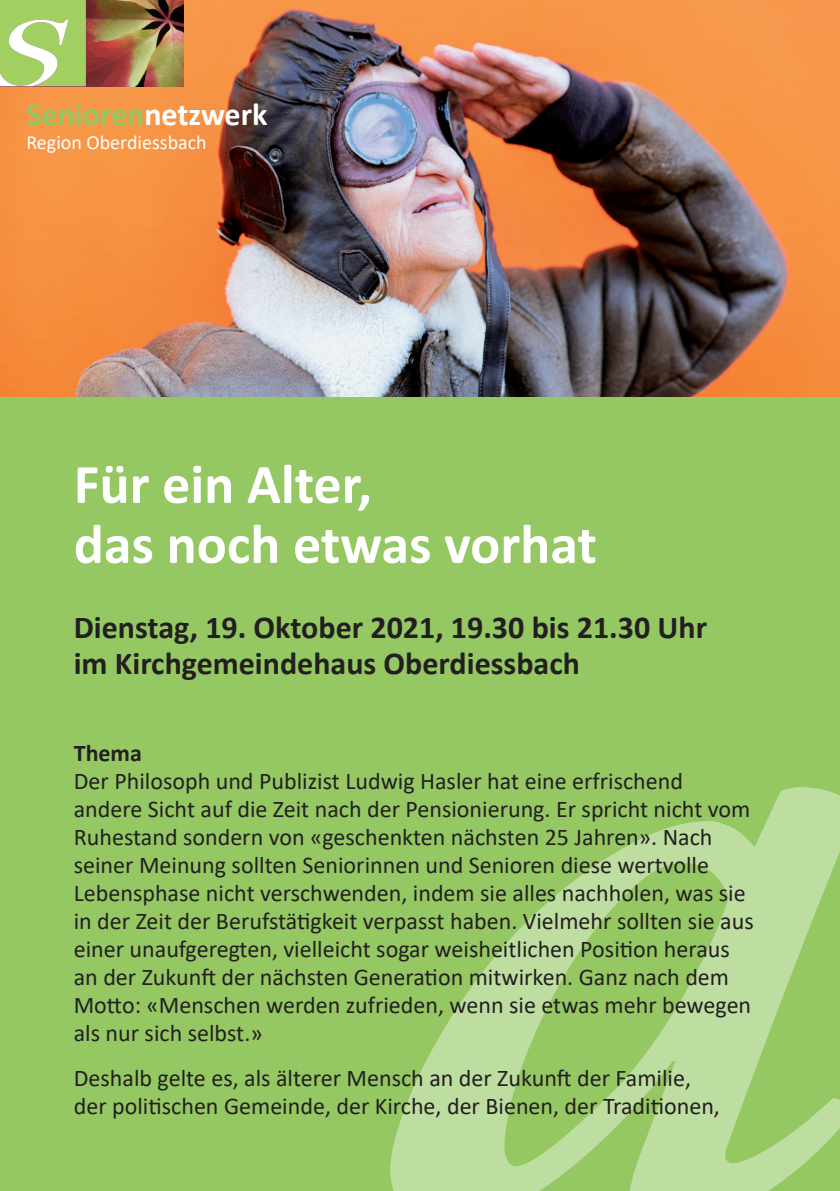
<style>
.page{position:relative;width:840px;height:1191px;background:#fff}
.page>*{position:absolute;margin:0;border:0;box-sizing:border-box;transform-origin:0 0}
.t1{font:700 56px/60px "Calibri";color:#fff}
.t2{font:700 32px/36px "Calibri";color:#231f20}
.t3{font:700 32px "Calibri";color:#95c863}
.t4{font:24px/28px "Calibri";color:#231f20}
.t5{font:700 24px "Calibri";color:#231f20}
.t6{font:20px "Calibri";color:#fff}
.s1{color:#fff}
</style>
<div class="page">
<img style="left:0;top:0;width:839px;height:397px">
<div style="left:0;top:397px;width:839px;height:794px;background:#95c863"></div>
<svg style="left:390px;top:787px;width:449px;height:404px"></svg>
<img style="left:86px;top:0;width:97px;height:86px">
<svg style="left:0;top:0;width:86px;height:86px"></svg>
<h2 class="t3" style="left:26px;top:92px;width:242px">Senioren<span class="s1">netzwerk</span></h2>
<p class="t6" style="left:26px;top:129px;width:182px">Region Oberdiessbach</p>
<h1 class="t1" style="left:74px;top:453px;width:524px">Für ein Alter,<br>das noch etwas vorhat</h1>
<h2 class="t2" style="left:74px;top:609px;width:634px">Dienstag, 19. Oktober 2021, 19.30 bis 21.30 Uhr im Kirchgemeindehaus Oberdiessbach</h2>
<p class="t5" style="left:74px;top:736px;width:70px">Thema</p>
<p class="t4" style="left:74px;top:766px;width:681px">Der Philosoph und Publizist Ludwig Hasler hat eine erfrischend andere Sicht auf die Zeit nach der Pensionierung. Er spricht nicht vom Ruhestand sondern von «geschenkten nächsten 25 Jahren». Nach seiner Meinung sollten Seniorinnen und Senioren diese wertvolle Lebensphase nicht verschwenden, indem sie alles nachholen, was sie in der Zeit der Berufstätigkeit verpasst haben. Vielmehr sollten sie aus einer unaufgeregten, vielleicht sogar weisheitlichen Position heraus an der Zukunft der nächsten Generation mitwirken. Ganz nach dem Motto: «Menschen werden zufrieden, wenn sie etwas mehr bewegen als nur sich selbst.»</p>
<p class="t4" style="left:74px;top:1063px;width:647px">Deshalb gelte es, als älterer Mensch an der Zukunft der Familie, der politischen Gemeinde, der Kirche, der Bienen, der Traditionen,</p>
</div>
